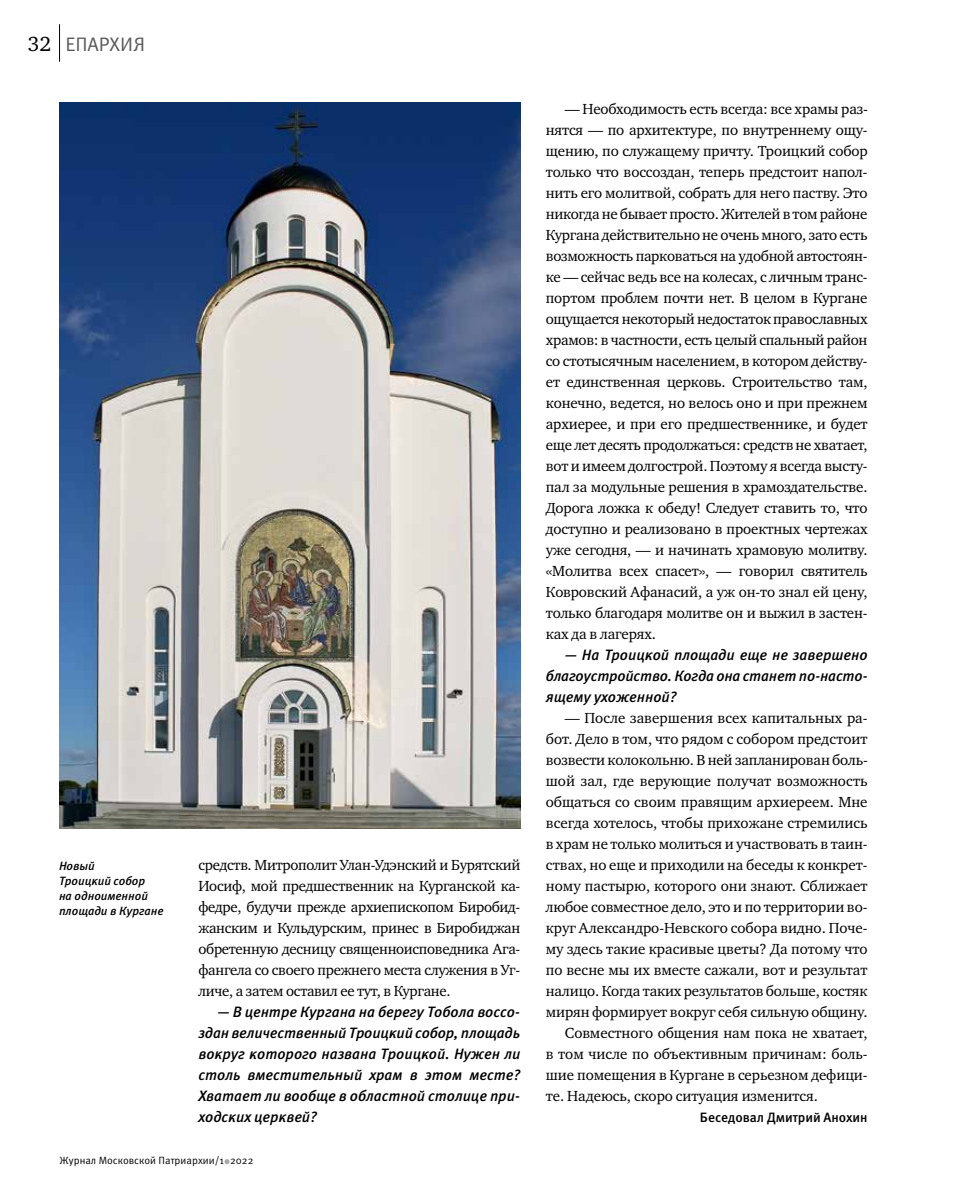
<style>
.page{position:relative;width:957px;height:1191px;background:#fff}
.page>*{position:absolute;margin:0;border:0;box-sizing:border-box;transform-origin:0 0}
.t1{font:21px "Charter ITC";color:#000}
.t2{font:19.5px "Meta Pro";letter-spacing:-.005em;color:#58595b}
.t3{font:15px/21px "Charter ITC";letter-spacing:-.005em;color:#000;text-align:justify}
.t4{font:italic 500 15px/21px "Meta Pro";letter-spacing:-.005em;color:#000;text-align:justify}
.t5{font:500 13.5px "Meta Pro";letter-spacing:-.005em;color:#000}
.t6{font:italic 500 12px/15px "Meta Pro";letter-spacing:-.005em;color:#000}
.t7{font:10.5px "Meta Pro";color:#000}
</style>
<div class="page">
<hr style="left:59px;top:24px;width:1px;height:38px;background:#000">
<svg style="left:224px;top:1159px;width:5px;height:5px"></svg>
<img style="left:60px;top:103px;width:460px;height:725px">
<h1 class="t1" style="left:28px;top:30px;width:25px">32</h1>
<h2 class="t2" style="left:65px;top:32px;width:81px">ЕПАРХИЯ</h2>
<p class="t6" style="left:59px;top:858px;width:106px">Новый<br>Троицкий собор<br>на одноименной площади в Кургане</p>
<p class="t3" style="left:198px;top:854px;width:323px">средств. Митрополит Улан-Удэнский и Бурятский Иосиф, мой предшественник на Курганской ка&shy;федре, будучи прежде архиепископом Биробид&shy;жанским и Кульдурским, принес в Биробиджан обретенную десницу священноисповедника Ага&shy;фангела со своего прежнего места служения в Уг&shy;личе, а затем оставил ее тут, в Кургане.</p>
<p class="t4" style="left:198px;top:1002px;width:323px;text-indent:19px">— В центре Кургана на берегу Тобола воссо&shy;здан величественный Троицкий собор, площадь вокруг которого названа Троицкой. Нужен ли столь вместительный храм в этом месте?<br>Хватает ли вообще в областной столице при&shy;ходских церквей?</p>
<p class="t7" style="left:60px;top:1153px;width:195px">Журнал Московской Патриархии/1 2022</p>
<p class="t3" style="left:546px;top:98px;width:323px;text-indent:19px">— Необходимость есть всегда: все храмы раз&shy;нятся — по архитектуре, по внутреннему ощу&shy;щению, по служащему причту. Троицкий собор только что воссоздан, теперь предстоит напол&shy;нить его молитвой, собрать для него паству. Это никогда не бывает просто. Жителей в том районе Кургана действительно не очень много, зато есть возможность парковаться на удобной автостоян&shy;ке — сейчас ведь все на колесах, с личным транс&shy;портом проблем почти нет. В целом в Кургане ощущается некоторый недостаток православных храмов: в частности, есть целый спальный район со стотысячным населением, в котором действу&shy;ет единственная церковь. Строительство там, конечно, ведется, но велось оно и при прежнем архиерее, и при его предшественнике, и будет еще лет десять продолжаться: средств не хватает, вот и имеем долгострой. Поэтому я всегда высту&shy;пал за модульные решения в храмоздательстве.<br>Дорога ложка к обеду! Следует ставить то, что доступно и реализовано в проектных чертежах уже сегодня, — и начинать храмовую молитву. «Молитва всех спасет», — говорил святитель Ковровский Афанасий, а уж он-то знал ей цену, только благодаря молитве он и выжил в застен&shy;ках да в лагерях.</p>
<p class="t4" style="left:546px;top:645px;width:323px;text-indent:19px">— На Троицкой площади еще не завершено благоустройство. Когда она станет по-насто&shy;ящему ухоженной?</p>
<p class="t3" style="left:565px;top:707px;width:304px">— После завершения всех капитальных ра-</p>
<p class="t3" style="left:546px;top:728px;width:323px">бот. Дело в том, что рядом с собором предстоит</p>
<p class="t3" style="left:546px;top:749px;width:323px">возвести колокольню. В ней запланирован боль-</p>
<p class="t3" style="left:546px;top:770px;width:323px">шой зал, где верующие получат возможность</p>
<p class="t3" style="left:546px;top:791px;width:323px">общаться со своим правящим архиереем. Мне</p>
<p class="t3" style="left:546px;top:812px;width:323px">всегда хотелось, чтобы прихожане стремились</p>
<p class="t3" style="left:546px;top:833px;width:323px">в храм не только молиться и участвовать в таин-</p>
<p class="t3" style="left:546px;top:854px;width:323px">ствах, но еще и приходили на беседы к конкрет-</p>
<p class="t3" style="left:546px;top:875px;width:323px">ному пастырю, которого они знают. Сближает</p>
<p class="t3" style="left:546px;top:896px;width:323px">любое совместное дело, это и по территории во-</p>
<p class="t3" style="left:546px;top:917px;width:323px">круг Александро-Невского собора видно. Поче-</p>
<p class="t3" style="left:546px;top:938px;width:323px">му здесь такие красивые цветы? Да потому что</p>
<p class="t3" style="left:546px;top:959px;width:323px">по весне мы их вместе сажали, вот и результат</p>
<p class="t3" style="left:546px;top:980px;width:323px">налицо. Когда таких результатов больше, костяк</p>
<p class="t3" style="left:546px;top:1001px;width:323px">мирян формирует вокруг себя сильную общину.</p>
<p class="t3" style="left:565px;top:1022px;width:304px">Совместного общения нам пока не хватает,</p>
<p class="t3" style="left:546px;top:1043px;width:323px">в том числе по объективным причинам: боль-</p>
<p class="t3" style="left:546px;top:1064px;width:323px">шие помещения в Кургане в серьезном дефици-</p>
<p class="t3" style="left:546px;top:1085px;width:273px">те. Надеюсь, скоро ситуация изменится.</p>
<p class="t5" style="left:700px;top:1109px;width:169px">Беседовал Дмитрий Анохин</p>
</div>
